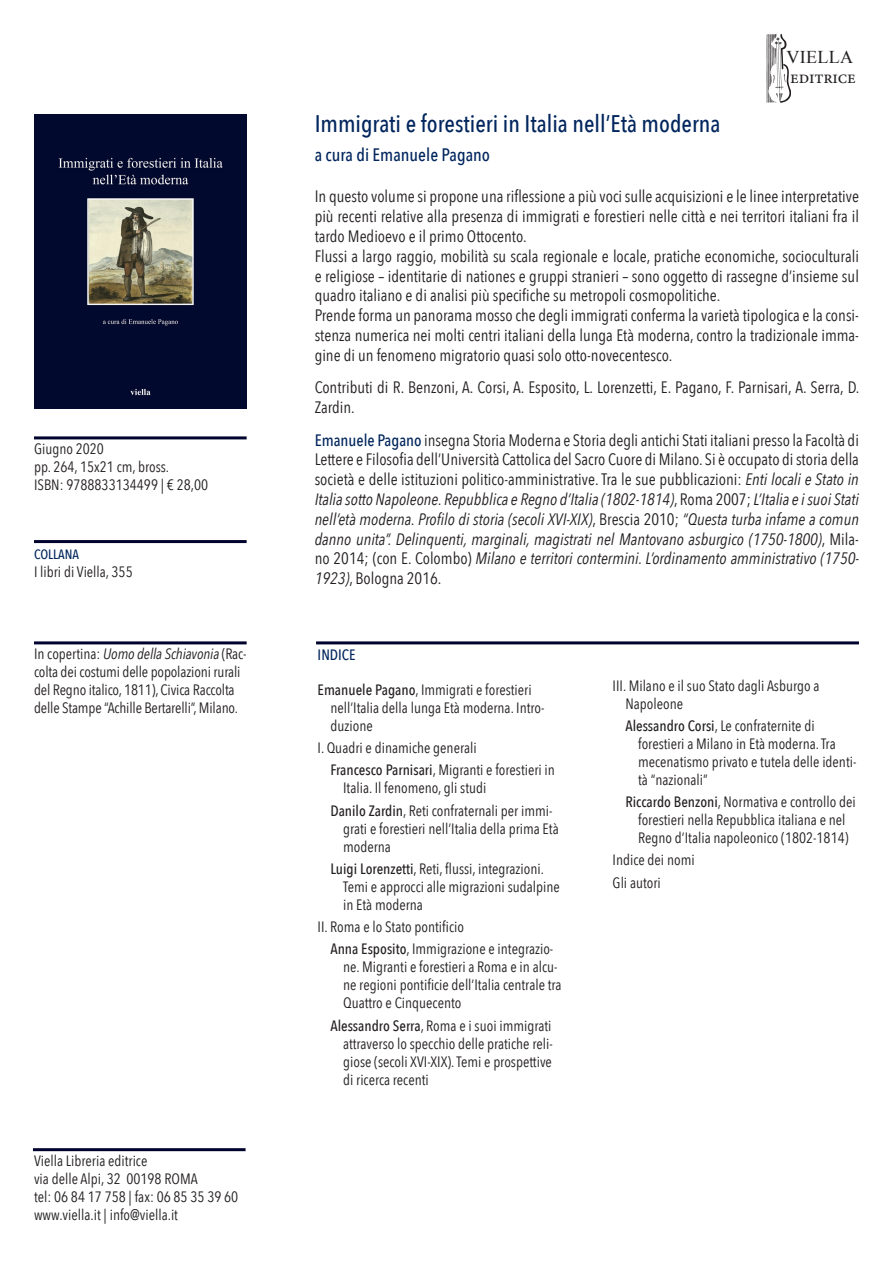
<style>
.page{position:relative;width:893px;height:1263px;background:#fff}
.page>*{position:absolute;margin:0;border:0;box-sizing:border-box;transform-origin:0 0}
.titolo{font:500 24px "Avenir Next Condensed";color:#00255d}
.sottotitolo{font:500 18px "Avenir Next Condensed";color:#00255d}
.t1{font:18px "Minion Pro";letter-spacing:-.01em;color:#231f20}
.t2{font:18px "Times New Roman";letter-spacing:.02em;color:#231f20}
.sinossi{font:16.5px/19.8px "Avenir Next Condensed";color:#231f20;text-align:justify}
.sinossi-2{font:italic 16.5px/19.8px "Avenir Next Condensed";color:#231f20;text-align:justify}
.indice{font:15px/18px "Avenir Next Condensed";color:#231f20}
.colonna_sinistra{font:15px/18px "Avenir Next Condensed";letter-spacing:-.01em;color:#231f20}
.indirizzi{font:15px "Avenir Next Condensed";color:#231f20}
.indice-2{font:500 15px "Avenir Next Condensed";color:#00255d}
.indice-3{font:500 13.5px "Avenir Next Condensed";color:#00255d}
.s1{font-style:italic}
.s2{font-weight:500;font-style:normal;color:#00255d}
.s3{font-style:normal}
.s4{font-weight:500}
</style>
<div class="page">
<img style="left:767px;top:34px;width:23px;height:68px">
<img style="left:34px;top:115px;width:213px;height:293px">
<hr style="left:316px;top:641px;width:543px;height:3px;background:#00022e">
<hr style="left:34px;top:641px;width:213px;height:3px;background:#00022e">
<hr style="left:34px;top:436px;width:213px;height:3px;background:#00022e">
<hr style="left:34px;top:540px;width:213px;height:3px;background:#00022e">
<hr style="left:33px;top:1148px;width:213px;height:3px;background:#00022e">
<p class="colonna_sinistra" style="left:34px;top:439px;width:71px">Giugno 2020</p>
<p class="colonna_sinistra" style="left:34px;top:457px;width:137px">pp. 264, 15x21 cm, bross.</p>
<p class="colonna_sinistra" style="left:34px;top:475px;width:176px">ISBN: 9788833134499 | € 28,00</p>
<p class="indice-3" style="left:34px;top:546px;width:47px">COLLANA</p>
<p class="colonna_sinistra" style="left:34px;top:562px;width:100px">I libri di Viella, 355</p>
<p class="colonna_sinistra" style="left:34px;top:644px;width:214px">In copertina: <span class="s1">Uomo della Schiavonia</span> (Rac&shy;colta dei costumi delle popolazioni rurali del Regno italico, 1811), Civica Raccolta delle Stampe “Achille Bertarelli”, Milano.</p>
<p class="indirizzi" style="left:34px;top:1148px;width:115px">Viella Libreria editrice</p>
<p class="indirizzi" style="left:34px;top:1166px;width:165px">via delle Alpi, 32 00198 ROMA</p>
<p class="indirizzi" style="left:34px;top:1184px;width:206px">tel: 06 84 17 758 | fax: 06 85 35 39 60</p>
<p class="indirizzi" style="left:34px;top:1202px;width:146px">www.viella.it | info@viella.it</p>
<p class="t2" style="left:786px;top:45px;width:68px">VIELLA</p>
<p class="t1" style="left:790px;top:65px;width:67px">editrice</p>
<p class="titolo" style="left:315px;top:109px;width:407px">Immigrati e forestieri in Italia nell’Età moderna</p>
<p class="sottotitolo" style="left:315px;top:144px;width:177px">a cura di Emanuele Pagano</p>
<p class="sinossi" style="left:315px;top:186px;width:546px">In questo volume si propone una riflessione a più voci sulle acquisizioni e le linee interpretative più recenti relative alla presenza di immigrati e forestieri nelle città e nei territori italiani fra il tardo Medioevo e il primo Ottocento.</p>
<p class="sinossi" style="left:315px;top:245px;width:546px">Flussi a largo raggio, mobilità su scala regionale e locale, pratiche economiche, socioculturali e religiose – identitarie di nationes e gruppi stranieri – sono oggetto di rassegne d’insieme sul quadro italiano e di analisi più specifiche su metropoli cosmopolitiche.</p>
<p class="sinossi" style="left:315px;top:305px;width:546px">Prende forma un panorama mosso che degli immigrati conferma la varietà tipologica e la consi&shy;stenza numerica nei molti centri italiani della lunga Età moderna, contro la tradizionale imma&shy;gine di un fenomeno migratorio quasi solo otto-novecentesco.</p>
<p class="sinossi" style="left:315px;top:377px;width:546px">Contributi di R. Benzoni, A. Corsi, A. Esposito, L. Lorenzetti, E. Pagano, F. Parnisari, A. Serra, D.<br>Zardin.</p>
<p class="sinossi-2" style="left:315px;top:430px;width:546px"><span class="s2">Emanuele Pagano</span> <span class="s3">insegna Storia Moderna e Storia degli antichi Stati italiani presso la Facoltà di Lettere e Filosofia dell’Università Cattolica del Sacro Cuore di Milano. Si è occupato di storia della società e delle istituzioni politico-amministrative. Tra le sue pubblicazioni:</span> Enti locali e Stato in Italia sotto Napoleone. Repubblica e Regno d’Italia (1802-1814)<span class="s3">, Roma 2007;</span> L’Italia e i suoi Stati nell’età moderna. Profilo di storia (secoli XVI-XIX)<span class="s3">, Brescia 2010;</span> “Questa turba infame a comun danno unita”. Delinquenti, marginali, magistrati nel Mantovano asburgico (1750-1800)<span class="s3">, Mila&shy;no 2014; (con E. Colombo)</span> Milano e territori contermini. L’ordinamento amministrativo (1750- 1923)<span class="s3">, Bologna 2016.</span></p>
<p class="indice-2" style="left:318px;top:646px;width:39px">INDICE</p>
<p class="indice" style="left:330px;top:680px;width:216px;text-indent:-13px"><span class="s4">Emanuele Pagano</span>, Immigrati e forestieri nell’Italia della lunga Età moderna. Intro&shy;duzione</p>
<p class="indice" style="left:318px;top:738px;width:161px">I. Quadri e dinamiche generali</p>
<p class="indice" style="left:343px;top:760px;width:213px;text-indent:-13px"><span class="s4">Francesco Parnisari</span>, Migranti e forestieri in<br>Italia. Il fenomeno, gli studi</p>
<p class="indice" style="left:343px;top:801px;width:217px;text-indent:-13px"><span class="s4">Danilo Zardin</span>, Reti confraternali per immi&shy;grati e forestieri nell’Italia della prima Età moderna</p>
<p class="indice" style="left:343px;top:859px;width:218px;text-indent:-13px"><span class="s4">Luigi Lorenzetti</span>, Reti, flussi, integrazioni.<br>Temi e approcci alle migrazioni sudalpine in Età moderna</p>
<p class="indice" style="left:318px;top:917px;width:148px">II. Roma e lo Stato pontificio</p>
<p class="indice" style="left:343px;top:939px;width:220px;text-indent:-13px"><span class="s4">Anna Esposito</span>, Immigrazione e integrazio&shy;ne. Migranti e forestieri a Roma e in alcu&shy;ne regioni pontificie dell’Italia centrale tra Quattro e Cinquecento</p>
<p class="indice" style="left:343px;top:1016px;width:211px;text-align:justify;text-indent:-13px"><span class="s4">Alessandro Serra</span>, Roma e i suoi immigrati attraverso lo specchio delle pratiche reli&shy;giose (secoli XVI-XIX). Temi e prospettive di ricerca recenti</p>
<p class="indice" style="left:625px;top:676px;width:196px;text-indent:-13px">III. Milano e il suo Stato dagli Asburgo a<br>Napoleone</p>
<p class="indice" style="left:638px;top:716px;width:220px;text-indent:-13px"><span class="s4">Alessandro Corsi</span>, Le confraternite di forestieri a Milano in Età moderna. Tra mecenatismo privato e tutela delle identi&shy;tà “nazionali”</p>
<p class="indice" style="left:625px;top:792px;width:232px;text-align:center"><span class="s4">Riccardo Benzoni</span>, Normativa e controllo dei forestieri nella Repubblica italiana e nel<br>Regno d’Italia napoleonico (1802-1814)</p>
<p class="indice" style="left:613px;top:850px;width:84px">Indice dei nomi</p>
<p class="indice" style="left:613px;top:873px;width:50px">Gli autori</p>
</div>
